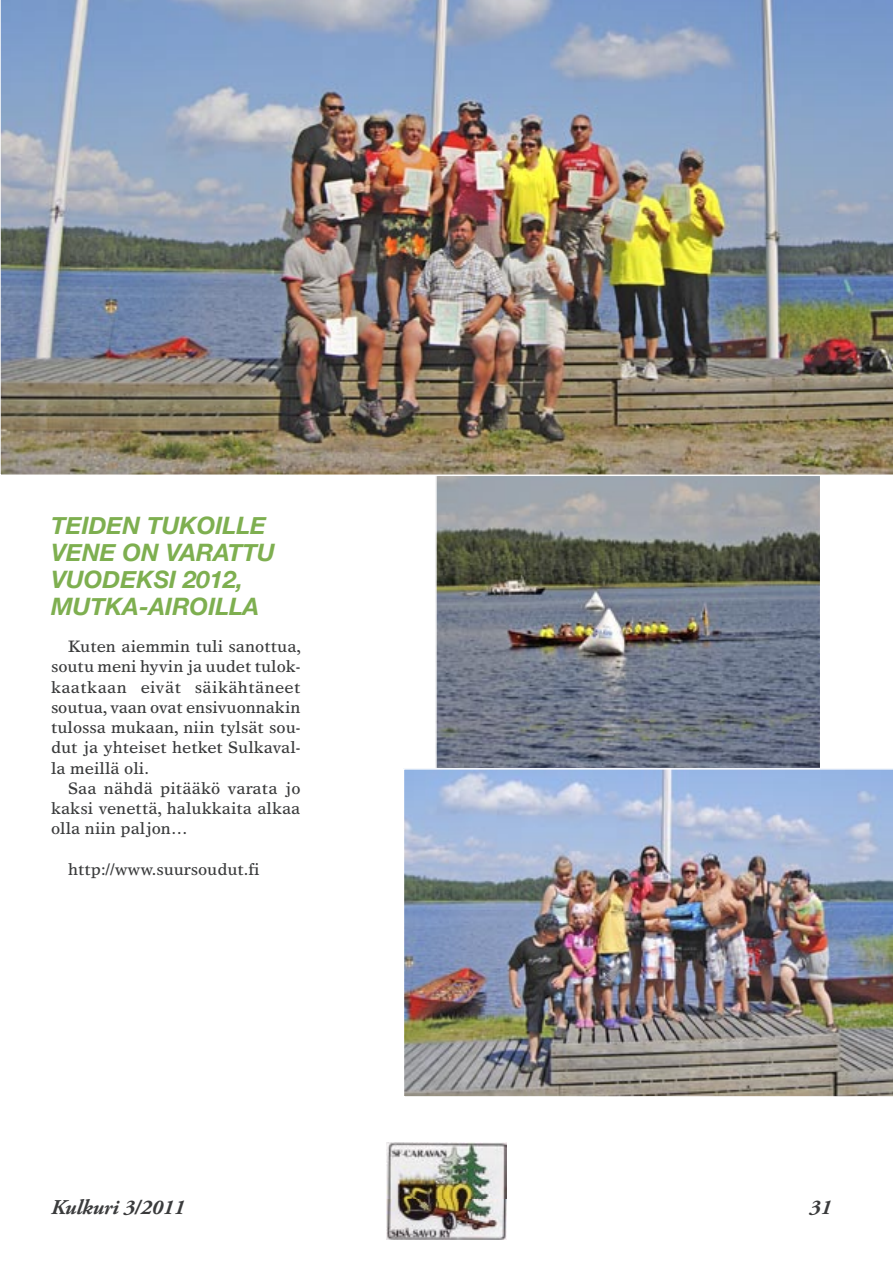
<style>
.page{position:relative;width:893px;height:1263px;background:#fff}
.page>*{position:absolute;margin:0;border:0;box-sizing:border-box;transform-origin:0 0}
.t1{font:italic 700 24px/27px "Helvetica Neue";color:#7eaf50}
.t2{font:italic 700 21px "Adobe Garamond Pro";color:#3a3b3c}
.t3{font:16.5px/20.2px "Times Europa";color:#3a3b3c;text-align:justify}
</style>
<div class="page">
<img style="left:386px;top:1142px;width:120px;height:97px">
<img style="left:438px;top:476px;width:380px;height:292px">
<img style="left:403px;top:768px;width:490px;height:329px">
<img style="left:0;top:0;width:893px;height:475px">
<h1 class="t1" style="left:51px;top:511px;width:225px">TEIDEN TUKOILLE<br>VENE ON VARATTU<br>VUODEKSI 2012,<br>MUTKA-AIROILLA</h1>
<p class="t3" style="left:51px;top:636px;width:252px;text-indent:17px">Kuten aiemmin tuli sanottua, soutu meni hyvin ja uudet tulok&shy;kaatkaan eivät säikähtäneet soutua, vaan ovat ensivuonnakin tulossa mukaan, niin tylsät sou&shy;dut ja yhteiset hetket Sulkaval&shy;la meillä oli.</p>
<p class="t3" style="left:51px;top:778px;width:251px;text-indent:17px">Saa nähdä pitääkö varata jo kaksi venettä, halukkaita alkaa olla niin paljon…</p>
<p class="t3" style="left:68px;top:859px;width:193px">http://www.suursoudut.fi</p>
<p class="t2" style="left:51px;top:1195px;width:135px">Kulkuri 3/2011</p>
<p class="t2" style="left:809px;top:1195px;width:23px">31</p>
</div>
